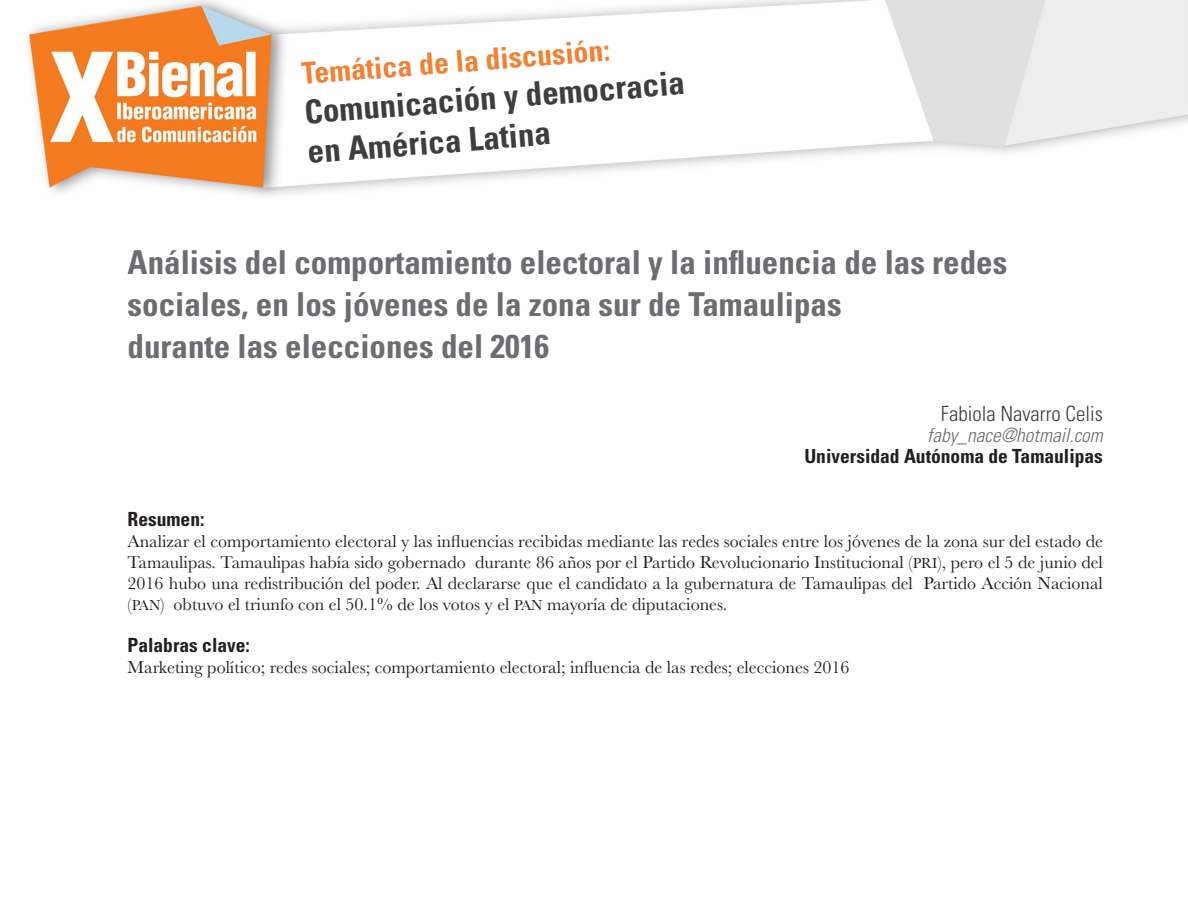
<style>
.page{position:relative;width:1188px;height:918px;background:#fff}
.page>*{position:absolute;margin:0;border:0;box-sizing:border-box;transform-origin:0 0}
.todo{font:700 condensed 33px "Univers";color:#6c6d70}
.todo-2{font:700 condensed 33px "Univers";color:#3e3e3f}
.todo-3{font:700 condensed 30px "Univers";color:#f48032}
.todo-4{font:300 condensed 21px "Univers";color:#3e3e3f}
.todo-5{font:700 condensed 19.5px "Univers";color:#231f20}
.todo-6{font:italic 300 condensed 19.5px "Univers";color:#6c6d70}
.todo-7{font:18px/21px "Baskerville";color:#231f20;text-align:justify}
.s1{font-size:15px}
</style>
<div class="page">
<img style="left:28px;top:0;width:1160px;height:196px">
<p class="todo-3" style="left:300px;top:57px;width:311px;rotate:-5deg">Temática de la discusión:</p>
<p class="todo-2" style="left:303px;top:90px;width:383px;rotate:-4deg">Comunicación y democracia</p>
<p class="todo-2" style="left:306px;top:130px;width:245px;rotate:-4deg">en América Latina</p>
<p class="todo" style="left:128px;top:242px;width:881px">Análisis del comportamiento electoral y la influencia de las redes</p>
<p class="todo" style="left:128px;top:284px;width:716px">sociales, en los jóvenes de la zona sur de Tamaulipas</p>
<p class="todo" style="left:128px;top:326px;width:423px">durante las elecciones del 2016</p>
<p class="todo-4" style="left:941px;top:401px;width:164px">Fabiola Navarro Celis</p>
<p class="todo-6" style="left:927px;top:424px;width:177px">faby_nace@hotmail.com</p>
<p class="todo-5" style="left:804px;top:444px;width:300px">Universidad Autónoma de Tamaulipas</p>
<p class="todo-5" style="left:128px;top:507px;width:78px">Resumen:</p>
<p class="todo-7" style="left:128px;top:531px;width:977px">Analizar el comportamiento electoral y las influencias recibidas mediante las redes sociales entre los jóvenes de la zona sur del estado de Tamaulipas. Tamaulipas había sido gobernado durante 86 años por el Partido Revolucionario Institucional (<span class="s1">PRI</span>), pero el 5 de junio del 2016 hubo una redistribución del poder. Al declararse que el candidato a la gubernatura de Tamaulipas del Partido Acción Nacional (<span class="s1">PAN</span>) obtuvo el triunfo con el 50.1% de los votos y el <span class="s1">PAN</span> mayoría de diputaciones.</p>
<p class="todo-5" style="left:128px;top:633px;width:124px">Palabras clave:</p>
<p class="todo-7" style="left:128px;top:657px;width:724px">Marketing político; redes sociales; comportamiento electoral; influencia de las redes; elecciones 2016</p>
</div>
